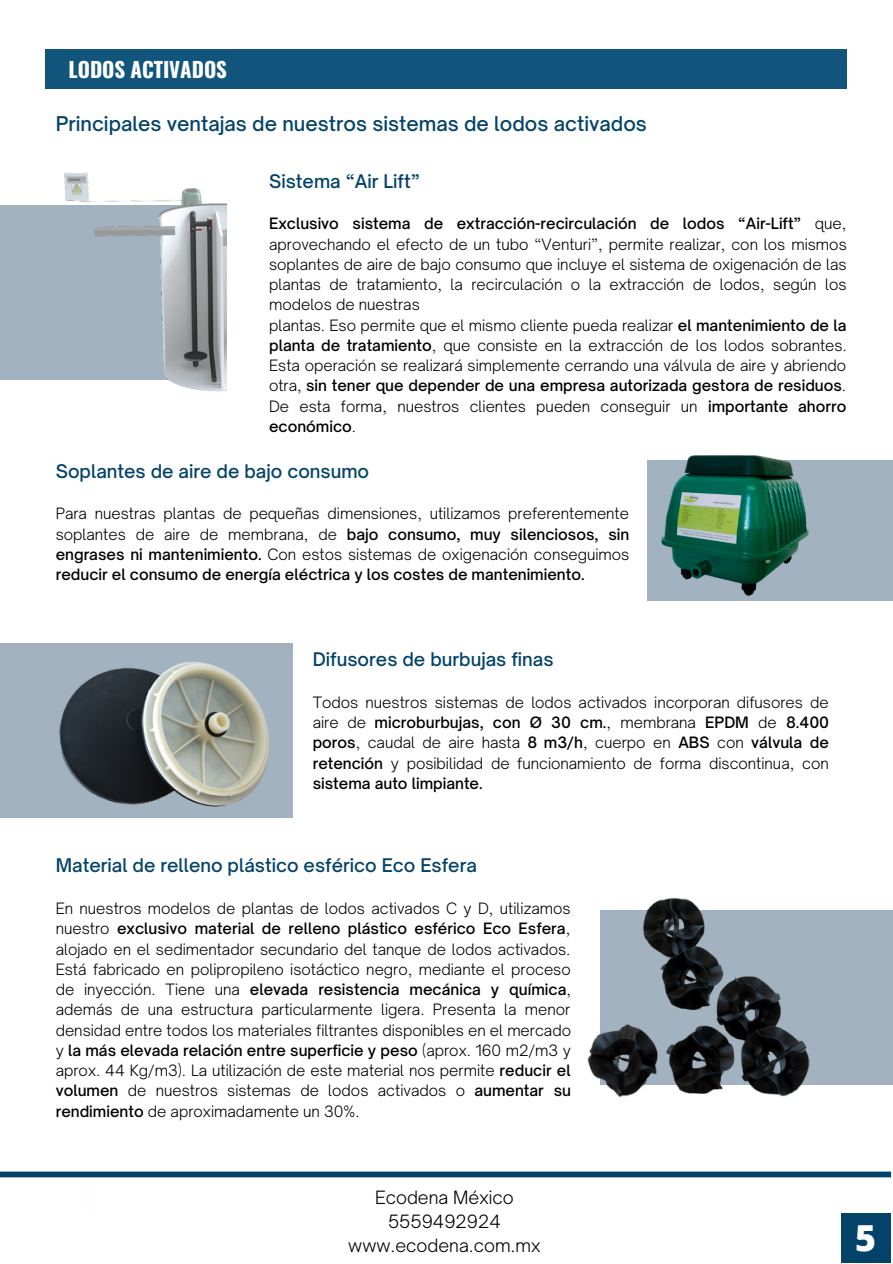
<style>
.page{position:relative;width:893px;height:1264px;background:#fff}
.page>*{position:absolute;margin:0;border:0;box-sizing:border-box;transform-origin:0 0}
.t1{font:800 35.85px "Open Sans";color:#fefefe}
.t2{font:700 21px "Oswald";letter-spacing:-.005em;color:#fefefe}
.t3{font:500 19.5px "Open Sauce One";color:#044369}
.t4{font:500 18px "Open Sauce One";color:#044369}
.t5{font:300 17.55px/24px "Open Sauce One";color:#000;text-align:center}
.t6{font:300 15px/20.2px "Open Sauce One";color:#000;text-align:justify}
.s1{font-weight:500}
</style>
<div class="page">
<div style="left:0;top:1171px;width:891px;height:6px;background:#044369"></div>
<div style="left:840px;top:1212px;width:50px;height:50px;background:#044369"></div>
<div style="left:647px;top:460px;width:245px;height:141px;background:#a3b2c0"></div>
<img style="left:661px;top:455px;width:148px;height:141px">
<div style="left:599px;top:910px;width:293px;height:174px;background:#a3b2c0"></div>
<img style="left:587px;top:897px;width:236px;height:200px">
<div style="left:46px;top:49px;width:800px;height:40px;background:#11557d"></div>
<div style="left:0;top:206px;width:226px;height:174px;background:#a3b2c0"></div>
<img style="left:56px;top:172px;width:171px;height:220px">
<div style="left:0;top:643px;width:293px;height:175px;background:#a3b2c0"></div>
<img style="left:59px;top:662px;width:210px;height:145px">
<h2 class="t2" style="left:69px;top:53px;width:160px">LODOS ACTIVADOS</h2>
<h3 class="t3" style="left:56px;top:111px;width:592px">Principales ventajas de nuestros sistemas de lodos activados</h3>
<p class="t4" style="left:269px;top:170px;width:152px">Sistema “Air Lift”</p>
<p class="t6" style="left:269px;top:213px;width:579px;text-align:left"><span class="s1">Exclusivo sistema de extracción-recirculación de lodos “Air-Lift”</span> que, aprovechando el efecto de un tubo “Venturi”, permite realizar, con los mismos soplantes de aire de bajo consumo que incluye el sistema de oxigenación de las plantas de tratamiento, la recirculación o la extracción de lodos, según los modelos de nuestras<br>plantas. Eso permite que el mismo cliente pueda realizar <span class="s1">el mantenimiento de la planta de tratamiento</span>, que consiste en la extracción de los lodos sobrantes.<br>Esta operación se realizará simplemente cerrando una válvula de aire y abriendo otra, <span class="s1">sin tener que depender de una empresa autorizada gestora de residuos</span>.<br>De esta forma, nuestros clientes pueden conseguir un <span class="s1">importante ahorro económico</span>.</p>
<p class="t4" style="left:56px;top:460px;width:315px">Soplantes de aire de bajo consumo</p>
<p class="t6" style="left:56px;top:503px;width:575px">Para nuestras plantas de pequeñas dimensiones, utilizamos preferentemente soplantes de aire de membrana, de <span class="s1">bajo consumo, muy silenciosos, sin engrases ni mantenimiento.</span> Con estos sistemas de oxigenación conseguimos <span class="s1">reducir el consumo de energía eléctrica y los costes de mantenimiento.</span></p>
<p class="t4" style="left:313px;top:648px;width:242px">Difusores de burbujas finas</p>
<p class="t6" style="left:313px;top:692px;width:518px">Todos nuestros sistemas de lodos activados incorporan difusores de aire de <span class="s1">microburbujas, con Ø 30 cm.</span>, membrana <span class="s1">EPDM</span> de <span class="s1">8.400 poros</span>, caudal de aire hasta <span class="s1">8 m3/h</span>, cuerpo en <span class="s1">ABS</span> con <span class="s1">válvula de retención</span> y posibilidad de funcionamiento de forma discontinua, con <span class="s1">sistema auto limpiante.</span></p>
<p class="t4" style="left:56px;top:854px;width:423px">Material de relleno plástico esférico Eco Esfera</p>
<p class="t6" style="left:56px;top:898px;width:517px">En nuestros modelos de plantas de lodos activados C y D, utilizamos nuestro <span class="s1">exclusivo material de relleno plástico esférico Eco Esfera</span>, alojado en el sedimentador secundario del tanque de lodos activados.<br>Está fabricado en polipropileno isotáctico negro, mediante el proceso de inyección. Tiene una <span class="s1">elevada resistencia mecánica y química</span>, además de una estructura particularmente ligera. Presenta la menor densidad entre todos los materiales filtrantes disponibles en el mercado y <span class="s1">la más elevada relación entre superficie y peso</span> (aprox. 160 m2/m3 y aprox. 44 Kg/m3). La utilización de este material nos permite <span class="s1">reducir el volumen</span> de nuestros sistemas de lodos activados o <span class="s1">aumentar su rendimiento</span> de aproximadamente un 30%.</p>
<p class="t5" style="left:348px;top:1185px;width:194px">Ecodena México<br>5559492924 www.ecodena.com.mx</p>
<h1 class="t1" style="left:855px;top:1212px;width:22px">5</h1>
</div>
